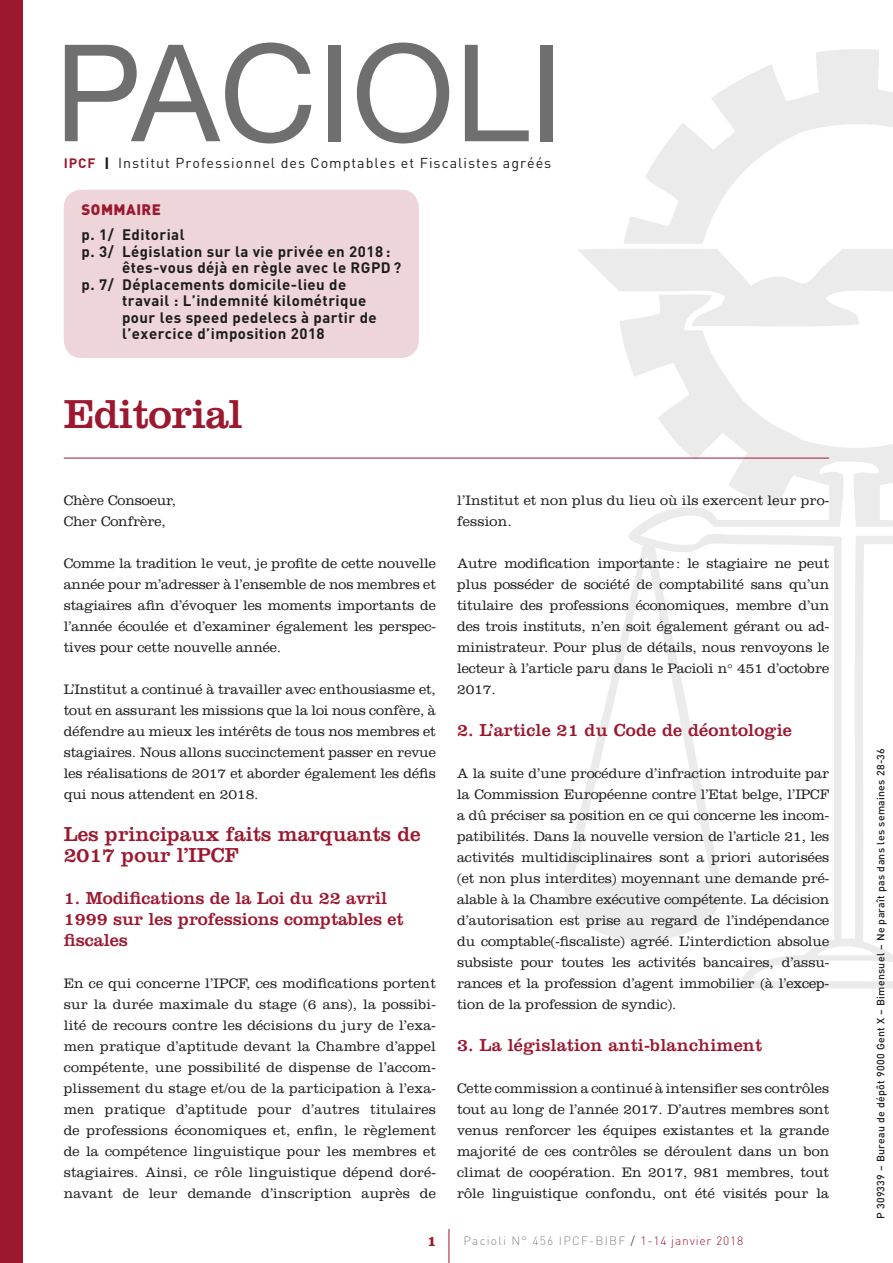
<style>
.page{position:relative;width:893px;height:1263px;background:#fff}
.page>*{position:absolute;margin:0;border:0;box-sizing:border-box;transform-origin:0 0}
.t1{font:42px "Clarendon LT Std";letter-spacing:-.01em;color:#9c182f}
.t2{font:21px/21px "Clarendon LT Std";color:#9c182f}
.t3{font:18px/21px "Clarendon LT Std";color:#9c182f}
.t4{font:700 15px "DIN";letter-spacing:.03em;color:#1d1d1b}
.t5{font:900 15px "DIN";letter-spacing:.03em;color:#9c182f}
.t6{font:700 14.85px "Clarendon LT Std";color:#9c182f}
.t7{font:300 14.25px/21px "Clarendon LT Std";letter-spacing:-.005em;color:#1d1d1b;text-align:justify}
.t8{font:14.25px "DIN";letter-spacing:.07em;color:#1d1d1b}
.t9{font:300 12px "DIN";letter-spacing:.1em;color:#878787}
.t10{font:500 10.5px "DIN";letter-spacing:.03em;color:#1d1d1b}
.s1{font-weight:700;font-size:13.5px;color:#9c182f}
.s2{font-weight:900;font-size:13.5px}
.s3{color:#1d1d1b}
.s4{color:#9c182f}
</style>
<div class="page">
<svg style="left:563px;top:49px;width:330px;height:939px"></svg>
<hr style="left:449px;top:1229px;width:1px;height:34px;background:#9c182f">
<div style="left:0;top:0;width:23px;height:1263px;background:#9c182f"></div>
<div style="left:64px;top:190px;width:355px;height:168px;background:#edd5da;border-radius:18px"></div>
<svg style="left:65px;top:43px;width:246px;height:100px"></svg>
<div style="left:328px;top:45px;width:13px;height:96px;background:#706f6f"></div>
<svg style="left:357px;top:43px;width:92px;height:100px"></svg>
<svg style="left:465px;top:45px;width:64px;height:96px"></svg>
<div style="left:540px;top:45px;width:13px;height:96px;background:#706f6f"></div>
<hr style="left:64px;top:458px;width:765px;height:1px;background:#9c182f">
<p class="t8" style="left:64px;top:154px;width:489px"><span class="s1">IPCF</span> <span class="s2">|</span> Institut Professionnel des Comptables et Fiscalistes agréés</p>
<p class="t5" style="left:82px;top:200px;width:81px">SOMMAIRE</p>
<p class="t4" style="left:82px;top:225px;width:104px">p. 1/ Editorial</p>
<p class="t4" style="left:82px;top:241px;width:310px">p. 3/ Législation sur la vie privée en 2018 :</p>
<p class="t4" style="left:122px;top:258px;width:281px">êtes-vous déjà en règle avec le RGPD ?</p>
<p class="t4" style="left:82px;top:274px;width:266px">p. 7/ Déplacements domicile-lieu de</p>
<p class="t4" style="left:122px;top:291px;width:246px">travail : L’indemnité kilométrique</p>
<p class="t4" style="left:122px;top:307px;width:256px">pour les speed pedelecs à partir de</p>
<p class="t4" style="left:122px;top:324px;width:204px">l’exercice d’imposition 2018</p>
<h1 class="t1" style="left:64px;top:389px;width:180px">Editorial</h1>
<p class="t7" style="left:64px;top:490px;width:114px">Chère Consoeur,<br>Cher Confrère,</p>
<p class="t7" style="left:64px;top:553px;width:374px">Comme la tradition le veut, je profite de cette nouvelle année pour m’adresser à l’ensemble de nos membres et stagiaires afin d’évoquer les moments importants de l’année écoulée et d’examiner également les perspec&shy;tives pour cette nouvelle année.</p>
<p class="t7" style="left:64px;top:679px;width:374px">L’Institut a continué à travailler avec enthousiasme et, tout en assurant les missions que la loi nous confère, à défendre au mieux les intérêts de tous nos membres et stagiaires. Nous allons succinctement passer en revue les réalisations de 2017 et aborder également les défis qui nous attendent en 2018.</p>
<h2 class="t2" style="left:64px;top:824px;width:359px">Les principaux faits marquants de<br>2017 pour l’IPCF</h2>
<p class="t3" style="left:64px;top:888px;width:341px">1. Modifications de la Loi du 22 avril<br>1999 sur les professions comptables et fiscales</p>
<p class="t7" style="left:64px;top:973px;width:374px">En ce qui concerne l’IPCF, ces modifications portent sur la durée maximale du stage (6 ans), la possibi&shy;lité de recours contre les décisions du jury de l’exa&shy;men pratique d’aptitude devant la Chambre d’appel compétente, une possibilité de dispense de l’accom&shy;plissement du stage et/ou de la participation à l’exa&shy;men pratique d’aptitude pour d’autres titulaires de professions économiques et, enfin, le règlement de la compétence linguistique pour les membres et stagiaires. Ainsi, ce rôle linguistique dépend doré&shy;navant de leur demande d’inscription auprès de</p>
<p class="t7" style="left:457px;top:490px;width:374px">l’Institut et non plus du lieu où ils exercent leur pro&shy;fession.</p>
<p class="t7" style="left:457px;top:553px;width:374px">Autre modification importante: le stagiaire ne peut plus posséder de société de comptabilité sans qu’un titulaire des professions économiques, membre d’un des trois instituts, n’en soit également gérant ou ad&shy;ministrateur. Pour plus de détails, nous renvoyons le lecteur à l’article paru dans le Pacioli n° 451 d’octobre 2017.</p>
<p class="t3" style="left:457px;top:720px;width:336px">2. L’article 21 du Code de déontologie</p>
<p class="t7" style="left:457px;top:763px;width:374px">A la suite d’une procédure d’infraction introduite par la Commission Européenne contre l’Etat belge, l’IPCF a dû préciser sa position en ce qui concerne les incom&shy;patibilités. Dans la nouvelle version de l’article 21, les activités multidisciplinaires sont a priori autorisées (et non plus interdites) moyennant une demande pré&shy;alable à la Chambre exécutive compétente. La décision d’autorisation est prise au regard de l’indépendance du comptable(-fiscaliste) agréé. L’interdiction absolue subsiste pour toutes les activités bancaires, d’assu&shy;rances et la profession d’agent immobilier (à l’excep&shy;tion de la profession de syndic).</p>
<p class="t3" style="left:457px;top:1035px;width:306px">3. La législation anti-blanchiment</p>
<p class="t7" style="left:457px;top:1078px;width:374px">Cette commission a continué à intensifier ses contrôles tout au long de l’année 2017. D’autres membres sont venus renforcer les équipes existantes et la grande majorité de ces contrôles se déroulent dans un bon climat de coopération. En 2017, 981 membres, tout rôle linguistique confondu, ont été visités pour la</p>
<p class="t6" style="left:427px;top:1232px;width:11px">1</p>
<p class="t9" style="left:463px;top:1233px;width:282px">Pacioli N° 456 IPCF-BIBF <span class="s3">/</span> <span class="s4">1-14 janvier 2018</span></p>
<p class="t10" style="left:874px;top:1219px;width:472px;rotate:-90deg">P 309339 – Bureau de dépôt 9000 Gent X – Bimensuel – Ne paraît pas dans les semaines 28-36</p>
</div>
